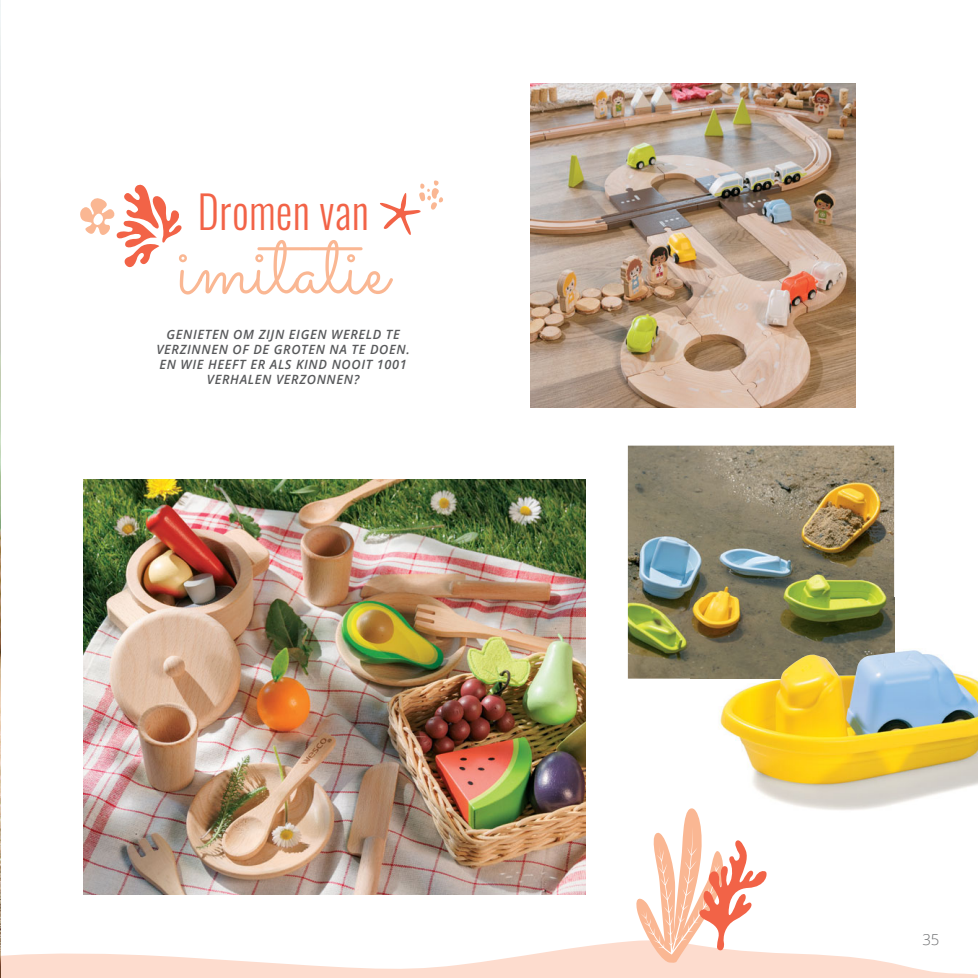
<style>
.page{position:relative;width:978px;height:978px;background:#fff}
.page>*{position:absolute;margin:0;border:0;box-sizing:border-box;transform-origin:0 0}
.t1{font:90px "Sacramento";color:#fab793}
.t2{font:300 45px "Oswald";letter-spacing:.02em;color:#f26347;scale:.9 1}
.t3{font:300 15px "Open Sans";color:#6d6e70}
.t4{font:italic 600 12.75px/15px "Open Sans";letter-spacing:.05em;color:#58595b;text-align:center}
</style>
<div class="page">
<svg style="left:1px;top:941px;width:977px;height:37px;fill:#fddcce"></svg>
<img style="left:0;top:0;width:1px;height:978px">
<img style="left:530px;top:84px;width:326px;height:323px">
<img style="left:84px;top:479px;width:502px;height:415px">
<img style="left:628px;top:446px;width:266px;height:233px">
<img style="left:718px;top:597px;width:260px;height:213px">
<img style="left:690px;top:597px;width:204px;height:82px">
<img style="left:722px;top:651px;width:256px;height:133px">
<svg style="left:634px;top:805px;width:134px;height:159px"></svg>
<svg style="left:80px;top:184px;width:102px;height:84px"></svg>
<svg style="left:380px;top:180px;width:63px;height:55px"></svg>
<h2 class="t2" style="left:198px;top:176px;width:191px">Dromen van</h2>
<h1 class="t1" style="left:178px;top:209px;width:211px">imitatie</h1>
<p class="t4" style="left:156px;top:326px;width:255px">GENIETEN OM ZIJN EIGEN WERELD TE<br>VERZINNEN OF DE GROTEN NA TE DOEN.<br>EN WIE HEEFT ER ALS KIND NOOIT 1001<br>VERHALEN VERZONNEN?</p>
<p class="t3" style="left:922px;top:929px;width:19px">35</p>
</div>
